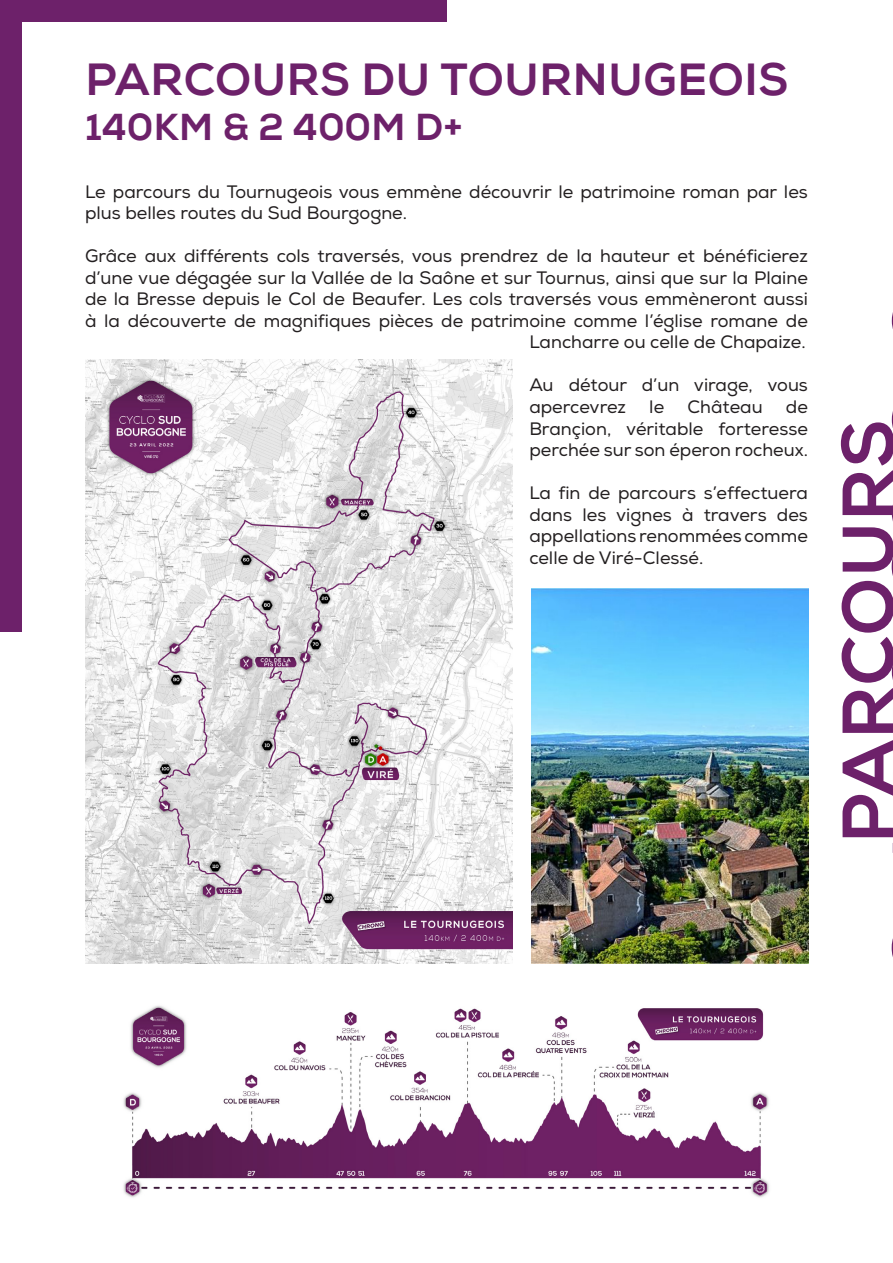
<style>
.page{position:relative;width:893px;height:1263px;background:#fff}
.page>*{position:absolute;margin:0;border:0;box-sizing:border-box;transform-origin:0 0}
.t1{font:800 72px "Nexa";letter-spacing:.015em;color:#6d216a}
.t2{font:800 45px "Nexa";letter-spacing:.015em;color:#6d216a}
.t3{font:800 37.5px "Nexa";color:#6d216a}
.t4{font:18px/21.6px "Nexa";color:#231f20}
</style>
<div class="page">
<img style="left:85px;top:359px;width:427px;height:604px">
<img style="left:123px;top:1005px;width:646px;height:193px">
<img style="left:531px;top:589px;width:277px;height:374px">
<div style="left:0;top:0;width:22px;height:631px;background:#6d216a"></div>
<div style="left:22px;top:0;width:424px;height:21px;background:#6d216a"></div>
<p class="t2" style="left:85px;top:52px;width:704px">PARCOURS DU TOURNUGEOIS</p>
<p class="t3" style="left:85px;top:104px;width:379px">140KM &amp; 2 400M D+</p>
<p class="t4" style="left:85px;top:181px;width:724px">Le parcours du Tournugeois vous emmène découvrir le patrimoine roman par les plus belles routes du Sud Bourgogne.</p>
<p class="t4" style="left:85px;top:245px;width:724px;text-align:right">Grâce aux différents cols traversés, vous prendrez de la hauteur et bénéficierez d’une vue dégagée sur la Vallée de la Saône et sur Tournus, ainsi que sur la Plaine de la Bresse depuis le Col de Beaufer. Les cols traversés vous emmèneront aussi à la découverte de magnifiques pièces de patrimoine comme l’église romane de Lancharre ou celle de Chapaize.</p>
<p class="t4" style="left:529px;top:375px;width:280px">Au détour d’un virage, vous apercevrez</p>
<p class="t4" style="left:649px;top:396px;width:16px">le</p>
<p class="t4" style="left:687px;top:396px;width:77px">Château</p>
<p class="t4" style="left:529px;top:396px;width:280px;text-align:justify;text-indent:257px">de Brançion, véritable forteresse perchée sur son éperon rocheux.</p>
<p class="t4" style="left:529px;top:482px;width:280px;text-align:justify">La fin de parcours s’effectuera dans les vignes à travers des appellations renommées comme celle de Viré-Clessé.</p>
<p class="t1" style="left:824px;top:843px;width:425px;rotate:-90deg">PARCOURS</p>
</div>
